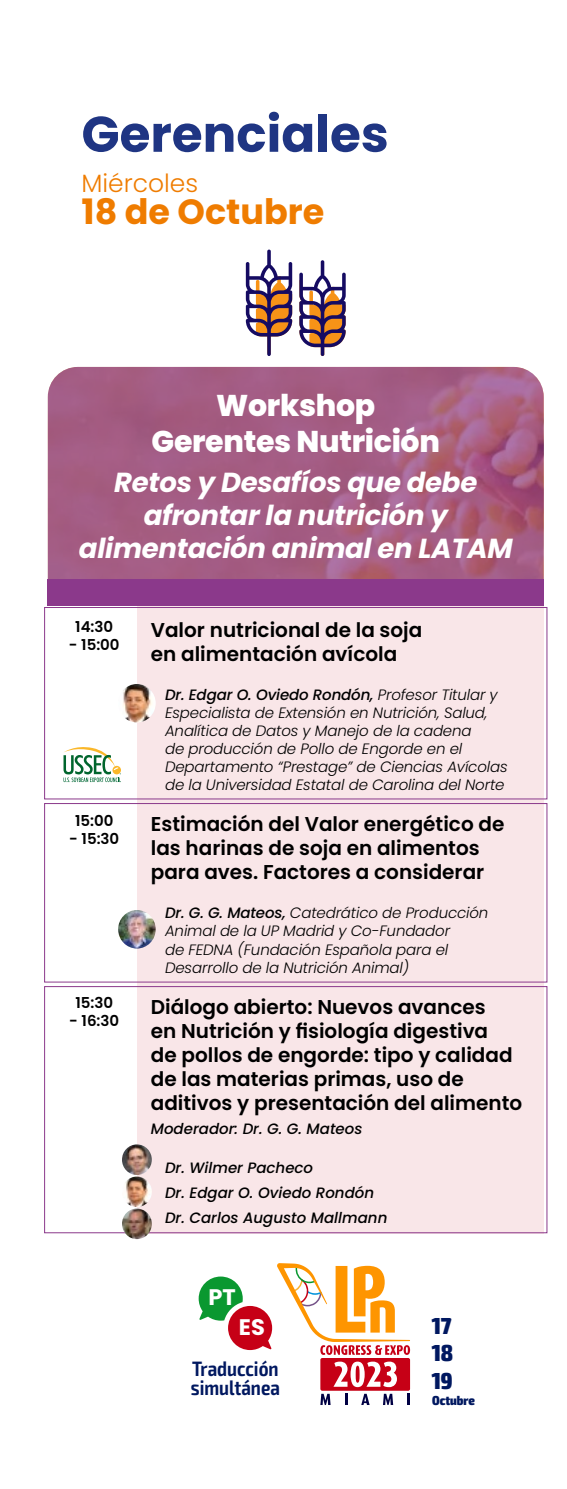
<style>
.page{position:relative;width:567px;height:1489px;background:#fff}
.page>*{position:absolute;margin:0;border:0;box-sizing:border-box;transform-origin:0 0}
.t1{font:700 50px "Poppins";color:#1f3583}
.t2{font:700 35px "Poppins";color:#ef7c00}
.t3{font:800 30px "Poppins";letter-spacing:-.01em;color:#fff}
.t4{font:italic 700 27.5px/33px "Poppins";letter-spacing:-.01em;color:#fff;text-align:center}
.t5{font:300 25px "Poppins";color:#ef7c00}
.t6{font:900 condensed 23.25px/27.8px "Exo 2";color:#001860;text-align:justify}
.t7{font:700 22.5px "Poppins";color:#fff}
.t8{font:600 condensed 20.75px/18.5px "Exo 2";color:#001860}
.t9{font:600 20px/24px "Poppins";color:#000}
.t10{font:italic 300 15px/18px "Poppins";letter-spacing:-.01em;color:#000}
.t11{font:italic 500 15px "Poppins";color:#000}
.t12{font:600 15px "Poppins";color:#000}
.t13{font:900 condensed 13px "Exo 2";color:#001860}
.s1{font-weight:500}
</style>
<div class="page">
<svg style="left:320px;top:1393px;width:11px;height:11px"></svg>
<svg style="left:345px;top:1393px;width:2px;height:11px"></svg>
<svg style="left:361px;top:1393px;width:9px;height:11px"></svg>
<svg style="left:383px;top:1393px;width:10px;height:11px"></svg>
<svg style="left:407px;top:1393px;width:3px;height:11px"></svg>
<div style="left:320px;top:1357px;width:90px;height:33px;background:#c60016;border-radius:2px"></div>
<svg style="left:334px;top:1361px;width:63px;height:25px"></svg>
<svg style="left:198px;top:1263px;width:212px;height:91px"></svg>
<svg style="left:48px;top:367px;width:496px;height:212px;background:#a55d83"></svg>
<div style="left:137px;top:603px;width:407px;height:629px;background:#f9e6e8"></div>
<div style="left:44px;top:607px;width:503px;height:192px;border:1px solid #8b398b"></div>
<div style="left:44px;top:803px;width:503px;height:179px;border:1px solid #8b398b"></div>
<div style="left:44px;top:986px;width:503px;height:246px;border:1px solid #8b398b"></div>
<div style="left:48px;top:579px;width:496px;height:26px;background:#8b398b"></div>
<svg style="left:246px;top:249px;width:100px;height:107px"></svg>
<img style="left:118px;top:684px;width:38px;height:38px;border-radius:19px">
<img style="left:122px;top:1176px;width:30px;height:30px;border-radius:15px">
<img style="left:122px;top:1144px;width:30px;height:30px;border-radius:15px">
<img style="left:118px;top:910px;width:38px;height:38px;border-radius:19px">
<svg style="left:64px;top:747px;width:57px;height:35px"></svg>
<img style="left:122px;top:1208px;width:30px;height:30px;border-radius:15px">
<p class="t1" style="left:81px;top:105px;width:309px">Gerenciales</p>
<p class="t5" style="left:81px;top:168px;width:118px">Miércoles</p>
<p class="t2" style="left:81px;top:192px;width:244px">18 de Octubre</p>
<p class="t3" style="left:216px;top:388px;width:161px">Workshop</p>
<p class="t3" style="left:152px;top:424px;width:290px">Gerentes Nutrición</p>
<p class="t4" style="left:79px;top:466px;width:435px">Retos y Desafíos que debe afrontar la nutrición y alimentación animal en LATAM</p>
<p class="t12" style="left:75px;top:617px;width:39px">14:30</p>
<p class="t12" style="left:69px;top:635px;width:52px">- 15:00</p>
<p class="t9" style="left:151px;top:618px;width:273px">Valor nutricional de la soja en alimentación avícola</p>
<p class="t10" style="left:165px;top:686px;width:344px"><span class="s1">Dr. Edgar O. Oviedo Rondón,</span> Profesor Titular y Especialista de Extensión en Nutrición, Salud, Analítica de Datos y Manejo de la cadena<br>de producción de Pollo de Engorde en el Departamento “Prestage” de Ciencias Avícolas de la Universidad Estatal de Carolina del Norte</p>
<p class="t12" style="left:75px;top:812px;width:40px">15:00</p>
<p class="t12" style="left:69px;top:830px;width:52px">- 15:30</p>
<p class="t9" style="left:151px;top:812px;width:355px">Estimación del Valor energético de las harinas de soja en alimentos para aves. Factores a considerar</p>
<p class="t10" style="left:165px;top:904px;width:325px"><span class="s1">Dr. G. G. Mateos,</span> Catedrático de Producción Animal de la UP Madrid y Co-Fundador<br>de FEDNA (Fundación Española para el Desarrollo de la Nutrición Animal)</p>
<p class="t12" style="left:75px;top:994px;width:39px">15:30</p>
<p class="t12" style="left:69px;top:1012px;width:51px">- 16:30</p>
<p class="t9" style="left:151px;top:994px;width:373px">Diálogo abierto: Nuevos avances<br>en Nutrición y fisiología digestiva<br>de pollos de engorde: tipo y calidad de las materias primas, uso de aditivos y presentación del alimento</p>
<p class="t11" style="left:151px;top:1119px;width:213px">Moderador: Dr. G. G. Mateos</p>
<p class="t11" style="left:165px;top:1158px;width:150px">Dr. Wilmer Pacheco</p>
<p class="t11" style="left:165px;top:1183px;width:211px">Dr. Edgar O. Oviedo Rondón</p>
<p class="t11" style="left:165px;top:1208px;width:224px">Dr. Carlos Augusto Mallmann</p>
<h3 class="t7" style="left:208px;top:1283px;width:29px">PT</h3>
<h3 class="t7" style="left:239px;top:1313px;width:28px">ES</h3>
<h3 class="t8" style="left:191px;top:1360px;width:91px">Traducción simultánea</h3>
<h3 class="t6" style="left:432px;top:1311px;width:23px">17<br>18<br>19</h3>
<p class="t13" style="left:432px;top:1392px;width:44px">Octubre</p>
</div>
